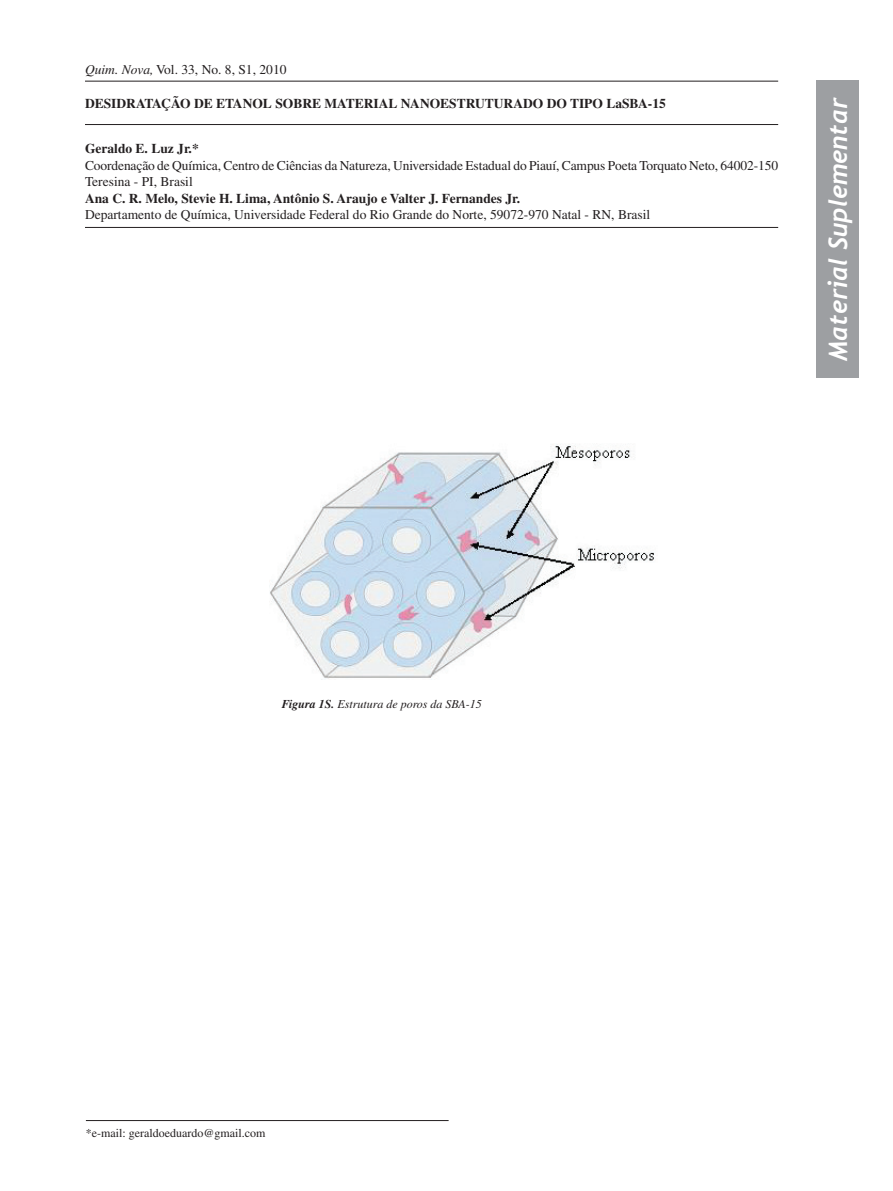
<style>
.page{position:relative;width:893px;height:1191px;background:#fff}
.page>*{position:absolute;margin:0;border:0;box-sizing:border-box;transform-origin:0 0}
.Bibliografia{font:italic 700 25.5px "Trebuchet";color:#fff}
.Endereços{font:13.5px/16.5px "Times";letter-spacing:-.01em;color:#231f20}
.Recebido{font:13.5px "Times";color:#231f20}
.Autores{font:700 13.5px "Times";color:#231f20}
.Título{font:700 13.5px "Times";color:#231f20}
.Figura{font:italic 12px "Times";color:#231f20}
.Rodapé{font:12px "Times";color:#231f20}
.s1{font-style:italic}
.s2{font-weight:700}
</style>
<div class="page">
<div style="left:816px;top:81px;width:43px;height:297px;background:#9d9fa2"></div>
<hr style="left:86px;top:1120px;width:363px;height:1px;background:#231f20">
<hr style="left:85px;top:81px;width:693px;height:1px;background:#231f20">
<hr style="left:85px;top:124px;width:693px;height:1px;background:#231f20">
<hr style="left:85px;top:227px;width:693px;height:1px;background:#231f20">
<img style="left:270px;top:444px;width:384px;height:236px">
<p class="Endereços" style="left:85px;top:61px;width:203px"><span class="s1">Quim. Nova,</span> Vol. 33, No. 8, S1, 2010</p>
<p class="Título" style="left:85px;top:95px;width:582px">DESIDRATAÇÃO DE ETANOL SOBRE MATERIAL NANOESTRUTURADO DO TIPO LaSBA-15</p>
<p class="Autores" style="left:85px;top:141px;width:115px">Geraldo E. Luz Jr.*</p>
<p class="Endereços" style="left:85px;top:157px;width:695px">Coordenação de Química, Centro de Ciências da Natureza, Universidade Estadual do Piauí, Campus Poeta Torquato Neto, 64002-150<br>Teresina - PI, Brasil</p>
<p class="Autores" style="left:85px;top:190px;width:437px">Ana C. R. Melo, Stevie H. Lima, Antônio S. Araujo e Valter J. Fernandes Jr.</p>
<p class="Recebido" style="left:85px;top:207px;width:567px">Departamento de Química, Universidade Federal do Rio Grande do Norte, 59072-970 Natal - RN, Brasil</p>
<p class="Bibliografia" style="left:822px;top:361px;width:265px;rotate:-90deg">Material Suplementar</p>
<p class="Figura" style="left:282px;top:697px;width:202px"><span class="s2">Figura 1S.</span> Estrutura de poros da SBA-15</p>
<p class="Rodapé" style="left:86px;top:1126px;width:181px">*e-mail: geraldoeduardo@gmail.com</p>
</div>
